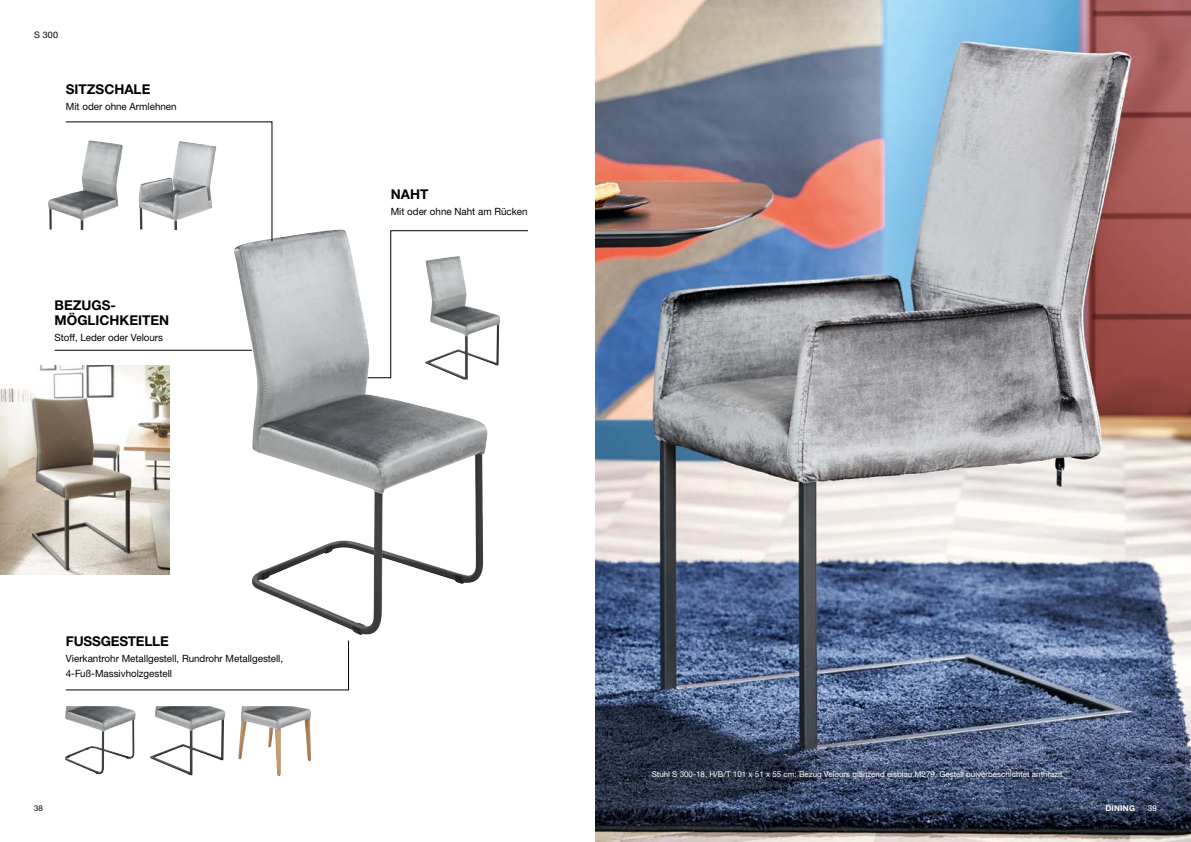
<style>
.page{position:relative;width:1191px;height:842px;background:#fff}
.page>*{position:absolute;margin:0;border:0;box-sizing:border-box;transform-origin:0 0}
.t1{font:700 13.5px/15.8px "Helvetica Neue LTW1 G";color:#000}
.t2{font:10px/15.8px "Helvetica Neue LTW1 G";color:#000}
.t3{font:9px "Helvetica Neue LTW1 G";color:#000}
.t4{font:8px "Helvetica Neue LTW1 G";color:#fff}
.t5{font:700 8px "Helvetica Neue LTW1 G";letter-spacing:.03em;color:#fff}
.t6{font:8px "Helvetica Neue LTW1 G";color:#000}
</style>
<div class="page">
<img style="left:234px;top:229px;width:253px;height:406px">
<img style="left:595px;top:0;width:596px;height:842px">
<svg style="left:65px;top:121px;width:207px;height:121px"></svg>
<hr style="left:55px;top:350px;width:197px;height:1px;background:#000">
<svg style="left:367px;top:230px;width:161px;height:148px"></svg>
<img style="left:425px;top:256px;width:75px;height:124px">
<img style="left:48px;top:141px;width:75px;height:89px">
<img style="left:150px;top:706px;width:75px;height:69px">
<img style="left:238px;top:706px;width:73px;height:70px">
<img style="left:65px;top:706px;width:71px;height:68px">
<img style="left:139px;top:142px;width:40px;height:88px">
<svg style="left:65px;top:640px;width:284px;height:50px"></svg>
<img style="left:0;top:365px;width:169px;height:209px">
<p class="t3" style="left:34px;top:29px;width:26px">S 300</p>
<h1 class="t1" style="left:66px;top:82px;width:86px">SITZSCHALE</h1>
<p class="t2" style="left:66px;top:99px;width:112px">Mit oder ohne Armlehnen</p>
<h1 class="t1" style="left:55px;top:297px;width:116px">BEZUGS-<br>MÖGLICHKEITEN</h1>
<p class="t2" style="left:55px;top:330px;width:110px">Stoff, Leder oder Velours</p>
<h1 class="t1" style="left:391px;top:187px;width:39px">NAHT</h1>
<p class="t2" style="left:391px;top:204px;width:138px">Mit oder ohne Naht am Rücken</p>
<h1 class="t1" style="left:66px;top:633px;width:104px">FUSSGESTELLE</h1>
<p class="t2" style="left:66px;top:650px;width:219px">Vierkantrohr Metallgestell, Rundrohr Metallgestell,<br>4-Fuß-Massivholzgestell</p>
<p class="t4" style="left:652px;top:769px;width:412px">Stuhl S 300-18, H/B/T 101 x 51 x 55 cm: Bezug Velours glänzend eisblau M279, Gestell pulverbeschichtet anthrazit</p>
<p class="t6" style="left:34px;top:803px;width:11px">38</p>
<p class="t5" style="left:1105px;top:803px;width:31px">DINING</p>
<p class="t4" style="left:1147px;top:803px;width:11px">39</p>
</div>
